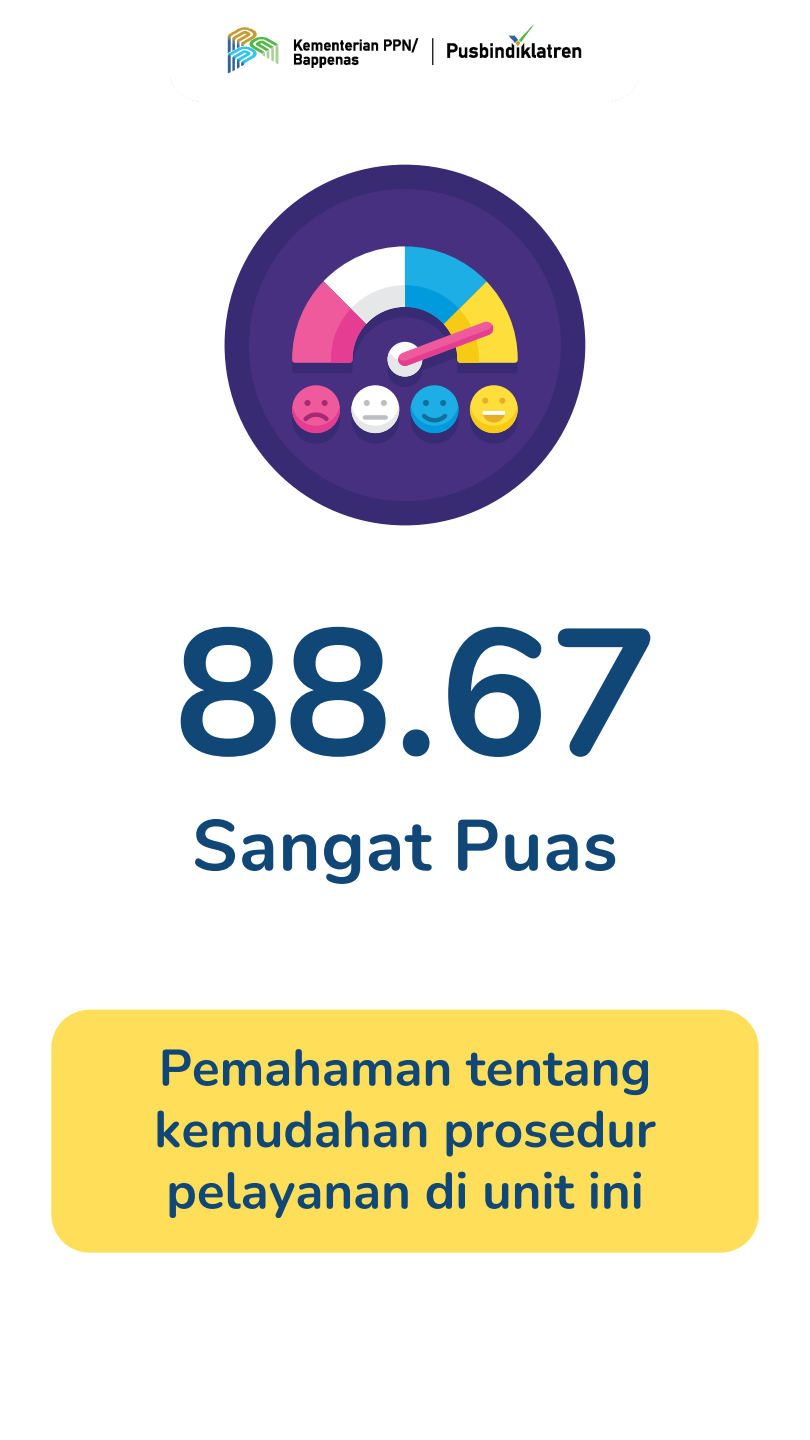
<style>
.page{position:relative;width:810px;height:1440px;background:#fff}
.page>*{position:absolute;margin:0;border:0;box-sizing:border-box;transform-origin:0 0}
.t1{font:700 180px "Nunito";color:#104776}
.t2{font:700 72px "Nunito";letter-spacing:.01em;color:#104776}
.t3{font:700 51px/61.5px "Nunito";color:#104776;text-align:justify}
</style>
<div class="page">
<div style="left:51px;top:1010px;width:707px;height:243px;background:#ffde59"></div>
<img style="left:171px;top:24px;width:468px;height:78px">
<div style="left:225px;top:165px;width:360px;height:360px;background:#382b73;border-radius:50%"></div>
<div style="left:249px;top:189px;width:312px;height:312px;background:#473080;border-radius:50%"></div>
<svg style="left:292px;top:246px;width:226px;height:141px"></svg>
<div style="left:292px;top:385px;width:48px;height:48px;background:#ef5a9d;border-radius:50%"></div>
<svg style="left:292px;top:396px;width:48px;height:47px"></svg>
<div style="left:351px;top:385px;width:48px;height:48px;background:#fff;border-radius:50%"></div>
<svg style="left:351px;top:396px;width:48px;height:47px"></svg>
<div style="left:363px;top:415px;width:25px;height:5px;background:#bcbec0;border-radius:2px"></div>
<div style="left:411px;top:385px;width:47px;height:48px;background:#1caee4;border-radius:50%"></div>
<svg style="left:411px;top:396px;width:47px;height:47px"></svg>
<div style="left:470px;top:385px;width:48px;height:48px;background:#fede3a;border-radius:50%"></div>
<svg style="left:470px;top:396px;width:48px;height:47px"></svg>
<p class="t1" style="left:174px;top:573px;width:485px">88.67</p>
<p class="t2" style="left:192px;top:798px;width:427px">Sangat Puas</p>
<h1 class="t3" style="left:154px;top:1038px;width:503px">Pemahaman tentang kemudahan prosedur pelayanan di unit ini</h1>
</div>
